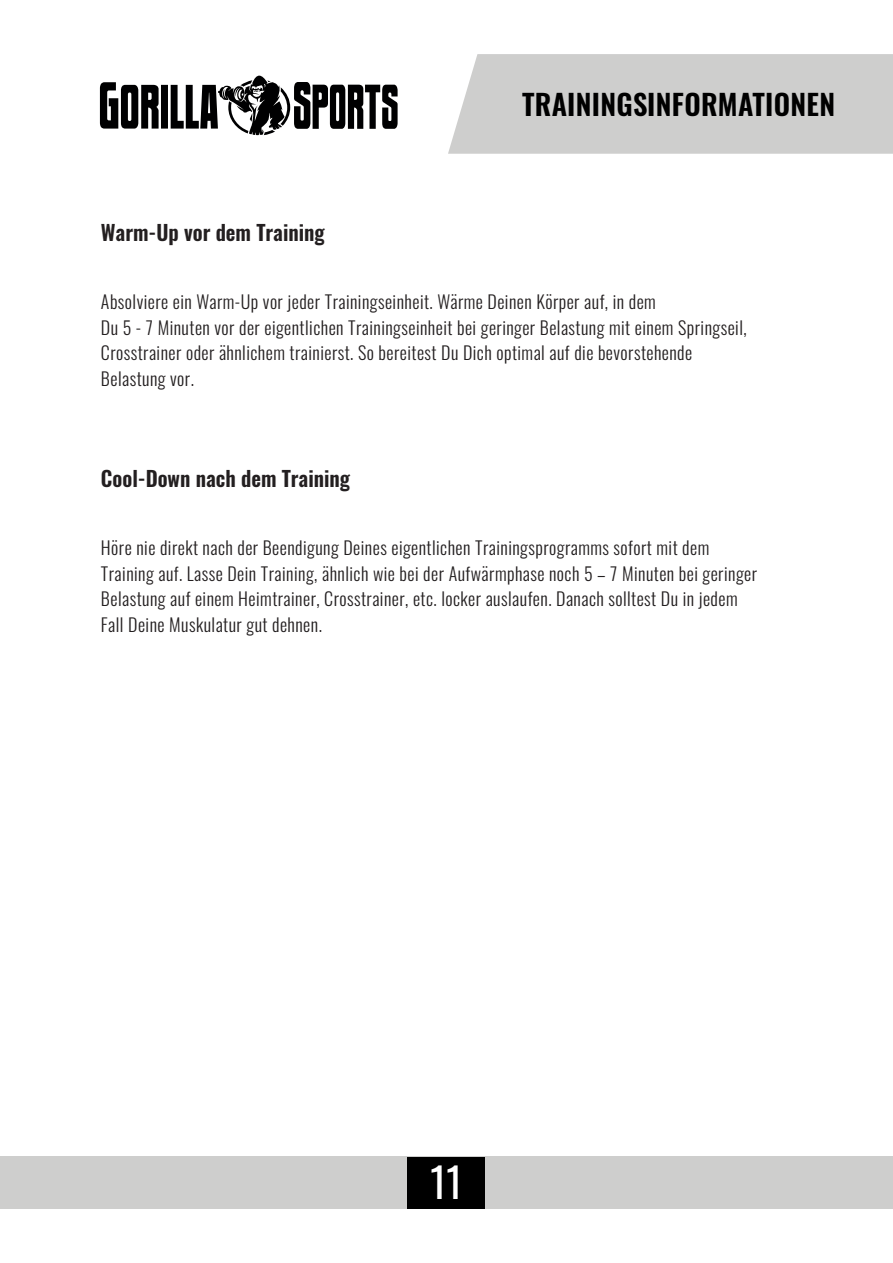
<style>
.page{position:relative;width:893px;height:1263px;background:#fff}
.page>*{position:absolute;margin:0;border:0;box-sizing:border-box;transform-origin:0 0}
.t1{font:40.5px "Oswald";color:#fff}
.t2{font:600 28.5px "Oswald";letter-spacing:.01em;color:#000}
.t3{font:600 21px "Oswald";color:#231f20}
.t4{font:300 18px "Oswald";letter-spacing:.025em;color:#231f20}
</style>
<div class="page">
<div style="left:448px;top:54px;width:445px;height:100px;background:#cececd"></div>
<div style="left:0;top:1156px;width:892px;height:53px;background:#cececd"></div>
<div style="left:408px;top:1157px;width:77px;height:51px;background:#000"></div>
<svg style="left:100px;top:76px;width:298px;height:59px"></svg>
<p class="t3" style="left:101px;top:213px;width:225px">Warm-Up vor dem Training</p>
<p class="t2" style="left:522px;top:79px;width:315px">TRAININGSINFORMATIONEN</p>
<p class="t4" style="left:101px;top:286px;width:556px">Absolviere ein Warm-Up vor jeder Trainingseinheit. Wärme Deinen Körper auf, in dem</p>
<p class="t4" style="left:101px;top:311px;width:647px">Du 5 - 7 Minuten vor der eigentlichen Trainingseinheit bei geringer Belastung mit einem Springseil,</p>
<p class="t4" style="left:101px;top:337px;width:593px">Crosstrainer oder ähnlichem trainierst. So bereitest Du Dich optimal auf die bevorstehende</p>
<p class="t4" style="left:101px;top:362px;width:94px">Belastung vor.</p>
<p class="t3" style="left:101px;top:459px;width:251px">Cool-Down nach dem Training</p>
<p class="t4" style="left:101px;top:532px;width:610px">Höre nie direkt nach der Beendigung Deines eigentlichen Trainingsprogramms sofort mit dem</p>
<p class="t4" style="left:101px;top:557px;width:657px">Training auf. Lasse Dein Training, ähnlich wie bei der Aufwärmphase noch 5 – 7 Minuten bei geringer</p>
<p class="t4" style="left:101px;top:583px;width:638px">Belastung auf einem Heimtrainer, Crosstrainer, etc. locker auslaufen. Danach solltest Du in jedem</p>
<p class="t4" style="left:101px;top:608px;width:222px">Fall Deine Muskulatur gut dehnen.</p>
<p class="t1" style="left:430px;top:1147px;width:34px">11</p>
</div>
